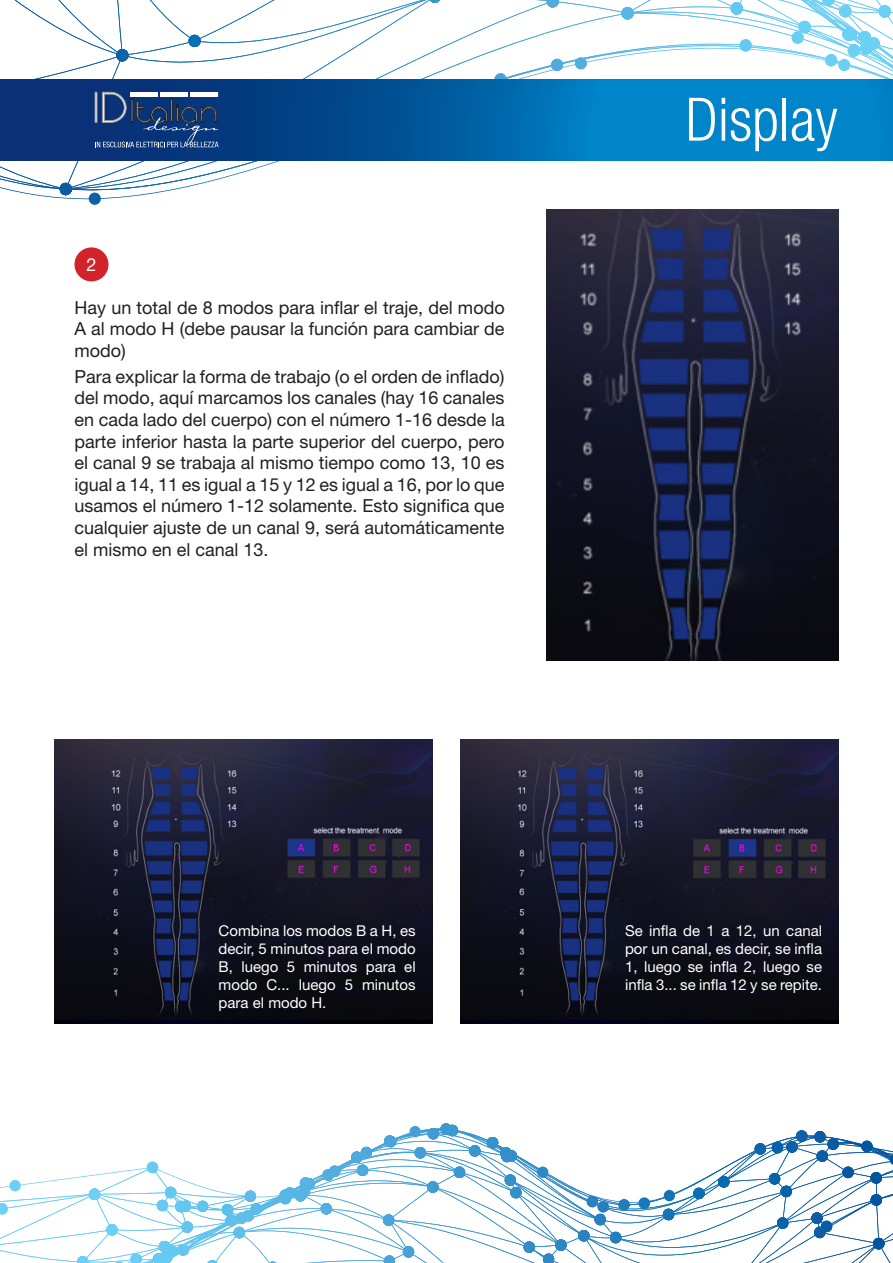
<style>
.page{position:relative;width:893px;height:1263px;background:#fff}
.page>*{position:absolute;margin:0;border:0;box-sizing:border-box;transform-origin:0 0}
.t1{font:300 condensed 60px "Helvetica Neue LT Std";color:#fff}
.t2{font:18px/21.6px "Helvetica Neue LT Std";color:#231f20;text-align:justify}
.t3{font:18px "Helvetica Neue LT Std";color:#fff}
.t4{font:15px/18px "Helvetica Neue LT Std";color:#fff;text-align:justify}
</style>
<div class="page">
<svg style="left:0;top:1123px;width:893px;height:140px"></svg>
<svg style="left:0;top:0;width:893px;height:205px"></svg>
<div style="left:74px;top:247px;width:34px;height:34px;background:#d1232a;border-radius:50%"></div>
<img style="left:546px;top:209px;width:293px;height:452px">
<img style="left:54px;top:740px;width:378px;height:283px">
<img style="left:461px;top:740px;width:378px;height:283px">
<p class="t3" style="left:86px;top:254px;width:12px">2</p>
<p class="t2" style="left:74px;top:296px;width:432px">Hay un total de 8 modos para inflar el traje, del modo A al modo H (debe pausar la función para cambiar de modo)</p>
<p class="t2" style="left:74px;top:365px;width:432px">Para explicar la forma de trabajo (o el orden de inflado) del modo, aquí marcamos los canales (hay 16 canales en cada lado del cuerpo) con el número 1-16 desde la parte inferior hasta la parte superior del cuerpo, pero el canal 9 se trabaja al mismo tiempo como 13, 10 es igual a 14, 11 es igual a 15 y 12 es igual a 16, por lo que usamos el número 1-12 solamente. Esto significa que cualquier ajuste de un canal 9, será automáticamente el mismo en el canal 13.</p>
<p class="t1" style="left:686px;top:85px;width:154px">Display</p>
<p class="t4" style="left:219px;top:921px;width:199px">Combina los modos B a H, es decir, 5 minutos para el modo B, luego 5 minutos para el modo C... luego 5 minutos para el modo H.</p>
<p class="t4" style="left:625px;top:921px;width:199px">Se infla de 1 a 12, un canal por un canal, es decir, se infla 1, luego se infla 2, luego se infla 3... se infla 12 y se repite.</p>
</div>
